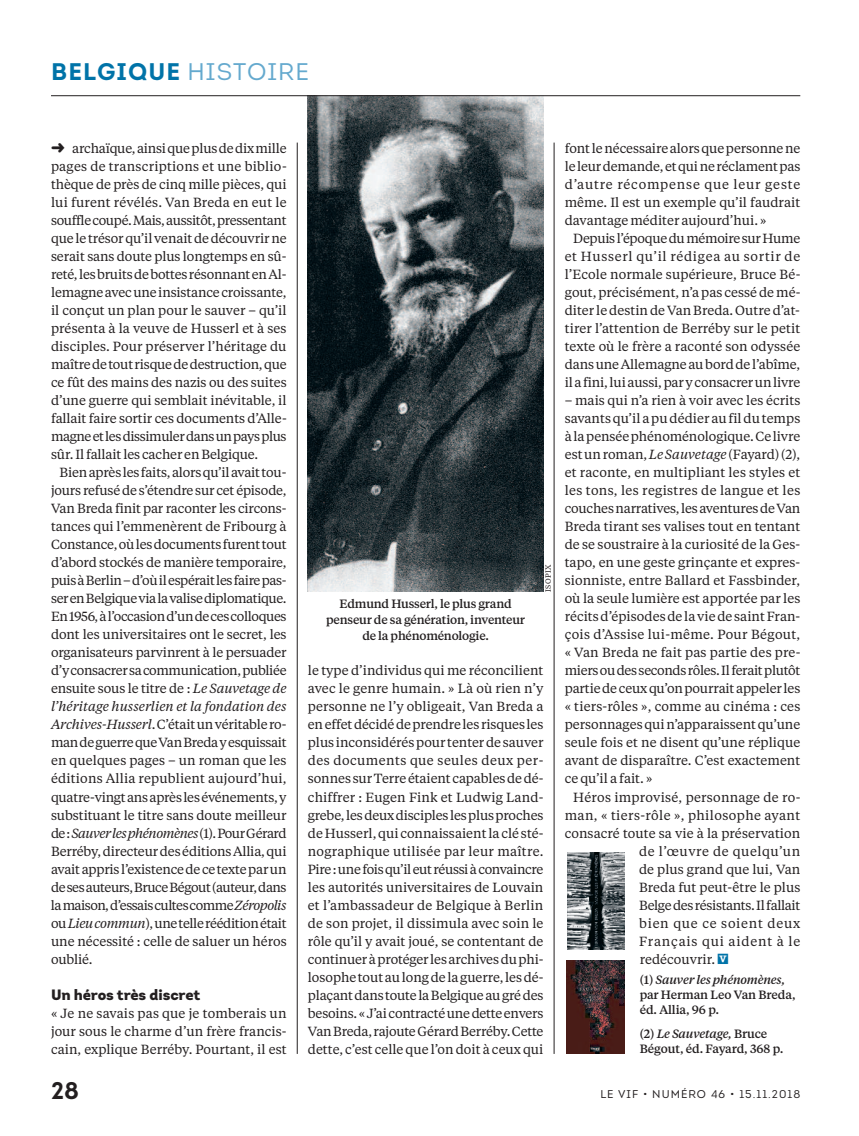
<style>
.page{position:relative;width:859px;height:1136px;background:#fff}
.page>*{position:absolute;margin:0;border:0;box-sizing:border-box;transform-origin:0 0}
.t1{font:700 24px "Intro";letter-spacing:.05em;color:#0073a8}
.t2{font:700 24px "Intro";color:#231f20}
.t3{font:900 15px "Intro";letter-spacing:-.01em;color:#231f20}
.t4{font:13.2px/18px "Tiempos Text";color:#231f20;text-align:justify}
.t5{font:13.2px "Tiempos Text";letter-spacing:.03em;color:#231f20}
.t6{font:13.2px "Tiempos Text";letter-spacing:-.03em;color:#231f20}
.t7{font:13.2px "Tiempos Text";letter-spacing:.045em;color:#231f20}
.t8{font:13.2px "Tiempos Text";letter-spacing:.06em;color:#231f20}
.t9{font:13.2px "Tiempos Text";letter-spacing:.055em;color:#231f20}
.t10{font:500 12px/15px "Tiempos Text";letter-spacing:-.02em;color:#231f20}
.t11{font:11.25px "Intro";letter-spacing:.09em;color:#231f20}
.t12{font:7.5px "Tiempos Text";letter-spacing:.04em;color:#231f20}
.s1{font-weight:400;color:#64a9ce}
.s2{font-style:italic}
.s3{font-family:"Carre Vif";font-size:14.25px;color:#0073a8}
</style>
<div class="page">
<hr style="left:297px;top:142px;width:1px;height:911px;background:#231f20">
<hr style="left:554px;top:142px;width:1px;height:911px;background:#231f20">
<img style="left:308px;top:96px;width:235px;height:495px">
<img style="left:567px;top:852px;width:57px;height:97px">
<img style="left:567px;top:960px;width:58px;height:93px">
<hr style="left:51px;top:95px;width:749px;height:1px;background:#231f20">
<h1 class="t1" style="left:51px;top:63px;width:260px">BELGIQUE <span class="s1">HISTOIRE</span></h1>
<p class="t4" style="left:51px;top:140px;width:237px;text-indent:21px">archaïque,ainsiqueplusdedixmille pages de transcriptions et une biblio&shy;thèque de près de cinq mille pièces, qui lui furent révélés. van Breda en eut le soufflecoupé.Mais,aussitôt,pressentant queletrésorqu’ilvenaitdedécouvrirne serait sans doute plus longtemps en sû&shy;reté,lesbruitsdebottesrésonnantenAl&shy;lemagneavecuneinsistancecroissante, il conçut un plan pour le sauver – qu’il présenta à la veuve de Husserl et à ses disciples. pour préserver l’héritage du maîtredetout risquededestruction,que ce fût des mains des nazis ou des suites d’une guerre qui semblait inévitable, il fallait faire sortir ces documents d’Alle&shy;magneetlesdissimulerdansunpaysplus sûr.Ilfallaitles cacher enBelgique.</p>
<p class="t4" style="left:51px;top:464px;width:237px;text-indent:9px">Bienaprèslesfaits,alorsqu’ilavaittou&shy;jours refusé de s’étendre sur cet épisode, van Breda finit par raconter les circons&shy;tances qui l’emmenèrent de Fribourg à Constance,oùlesdocumentsfurenttout d’abord stockés de manière temporaire, puisàBerlin–d’oùilespéraitlesfairepas&shy;serenBelgiquevialavalisediplomatique. en1956,àl’occasiond’undecescolloques dont les universitaires ont le secret, les organisateurs parvinrent à le persuader d’yconsacrersacommunication,publiée ensuite sous le titre de : <span class="s2">Le Sauvetage de l’héritage husserlien et la fondation des Archives-Husserl</span>.C’étaitunvéritablero&shy;mandeguerrequevanBredayesquissait en quelques pages – un roman que les éditions Allia republient aujourd’hui, quatre-vingtansaprèslesévénements,y substituant le titre sans doute meilleur de:<span class="s2">Sauverlesphénomènes</span>(1).pourGérard Berréby,directeurdeséditionsAllia,qui avaitappris l’existencedecetexteparun desesauteurs,BruceBégout(auteur,dans lamaison,d’essaiscultescomme<span class="s2">Zéropolis </span>ou<span class="s2">Lieucommun</span>),unetellerééditionétait une nécessité : celle de saluer un héros oublié.</p>
<p class="t3" style="left:51px;top:988px;width:151px">Un héros très discret</p>
<p class="t4" style="left:51px;top:1004px;width:237px">« Je ne savais pas que je tomberais un jour sous le charme d’un frère francis&shy;cain, explique Berréby. pourtant, il est</p>
<p class="t10" style="left:326px;top:596px;width:200px;line-height:15.8px;text-align:center">Edmund Husserl, le plus grand penseur de sa génération, inventeur de la phénoménologie.</p>
<p class="t12" style="left:545px;top:592px;width:28px;rotate:-90deg">ISopIx</p>
<p class="t4" style="left:308px;top:662px;width:237px">le type d’individus qui me réconcilient avec le genre humain. » là où rien n’y personne ne l’y obligeait, van Breda a eneffetdécidédeprendreles risques les plus inconsidéréspour tenterde sauver des documents que seules deux per&shy;sonnes surTerreétaient capablesdedé&shy;chiffrer : eugen Fink et ludwig land&shy;grebe,lesdeuxdisciples lesplusproches deHusserl,qui connaissaientla clé sté&shy;nographique utilisée par leur maître. pire:unefoisqu’ileut réussiàconvaincre les autorités universitaires de louvain et l’ambassadeur de Belgique à Berlin de son projet, il dissimula avec soin le rôle qu’il y avait joué, se contentant de continueràprotéger lesarchivesduphi&shy;losophetoutaulongdelaguerre,lesdé&shy;plaçantdans toutelaBelgiqueaugrédes besoins.«J’aicontractéunedetteenvers vanBreda, rajouteGérardBerréby.Cette dette, c’est celle que l’on doit à ceux qui</p>
<p class="t4" style="left:565px;top:140px;width:237px">fontlenécessairealorsquepersonnene leleurdemande,etquineréclamentpas d’autre récompense que leur geste même. Il est un exemple qu’il faudrait davantage méditer aujourd’hui. »</p>
<p class="t4" style="left:565px;top:230px;width:237px;text-indent:9px">Depuisl’époquedumémoiresurHume et Husserl qu’il rédigea au sortir de l’ecole normale supérieure, Bruce Bé&shy;gout,précisément,n’apas cessédemé&shy;diter ledestinde vanBreda.outred’at&shy;tirer l’attention de Berréby sur le petit texte où le frère a raconté son odyssée dansuneAllemagneauborddel’abîme, ilafini,luiaussi,paryconsacrerunlivre</p>
<p class="t4" style="left:565px;top:392px;width:237px">– mais qui n’a rien à voir avec les écrits savantsqu’il apudédier aufildutemps àlapenséephénoménologique.Celivre estunroman,<span class="s2">LeSauvetage</span> (Fayard)(2), et raconte, en multipliant les styles et les tons, les registres de langue et les couchesnarratives,lesaventuresdevan Breda tirant ses valises tout en tentant de se soustraire à la curiosité de la Ges&shy;tapo, en une geste grinçante et expres&shy;sionniste, entre Ballard et Fassbinder, où la seule lumière est apportée par les récitsd’épisodesde laviede saintFran&shy;çois d’Assise lui-même. pour Bégout, « van Breda ne fait pas partie des pre&shy;miersoudessecondsrôles.Ilferaitplutôt partiedeceuxqu’onpourraitappeler les « tiers-rôles », comme au cinéma : ces personnagesquin’apparaissentqu’une seule fois et ne disent qu’une réplique avant de disparaître. C’est exactement ce qu’il a fait. »</p>
<p class="t4" style="left:573px;top:788px;width:229px">Héros improvisé, personnage de ro-</p>
<p class="t5" style="left:565px;top:809px;width:237px">man, « tiers-rôle », philosophe ayant</p>
<p class="t4" style="left:565px;top:824px;width:237px">consacré toute sa vie à la préservation</p>
<p class="t7" style="left:639px;top:845px;width:163px">de l’œuvre de quelqu’un</p>
<p class="t4" style="left:639px;top:860px;width:163px">de plus grand que lui, van</p>
<p class="t4" style="left:639px;top:878px;width:163px">Breda fut peut-être le plus</p>
<p class="t6" style="left:639px;top:899px;width:163px">Belgedesrésistants.Ilfallait</p>
<p class="t9" style="left:639px;top:917px;width:163px">bien que ce soient deux</p>
<p class="t8" style="left:639px;top:935px;width:163px">Français qui aident à le</p>
<p class="t4" style="left:640px;top:950px;width:90px">redécouvrir. <span class="s3">V</span></p>
<p class="t10" style="left:640px;top:973px;width:157px">(1) <span class="s2">Sauver les phénomènes, </span>par Herman Leo Van Breda, éd. Allia, 96 p<span class="s2">.</span></p>
<p class="t10" style="left:640px;top:1026px;width:146px">(2) <span class="s2">Le Sauvetage,</span> Bruce<br>Bégout, éd. Fayard, 368 p<span class="s2">.</span></p>
<h1 class="t2" style="left:51px;top:1082px;width:29px">28</h1>
<p class="t11" style="left:600px;top:1089px;width:201px">LE VIF • NUMÉRO 46 • 15.11.2018</p>
</div>
